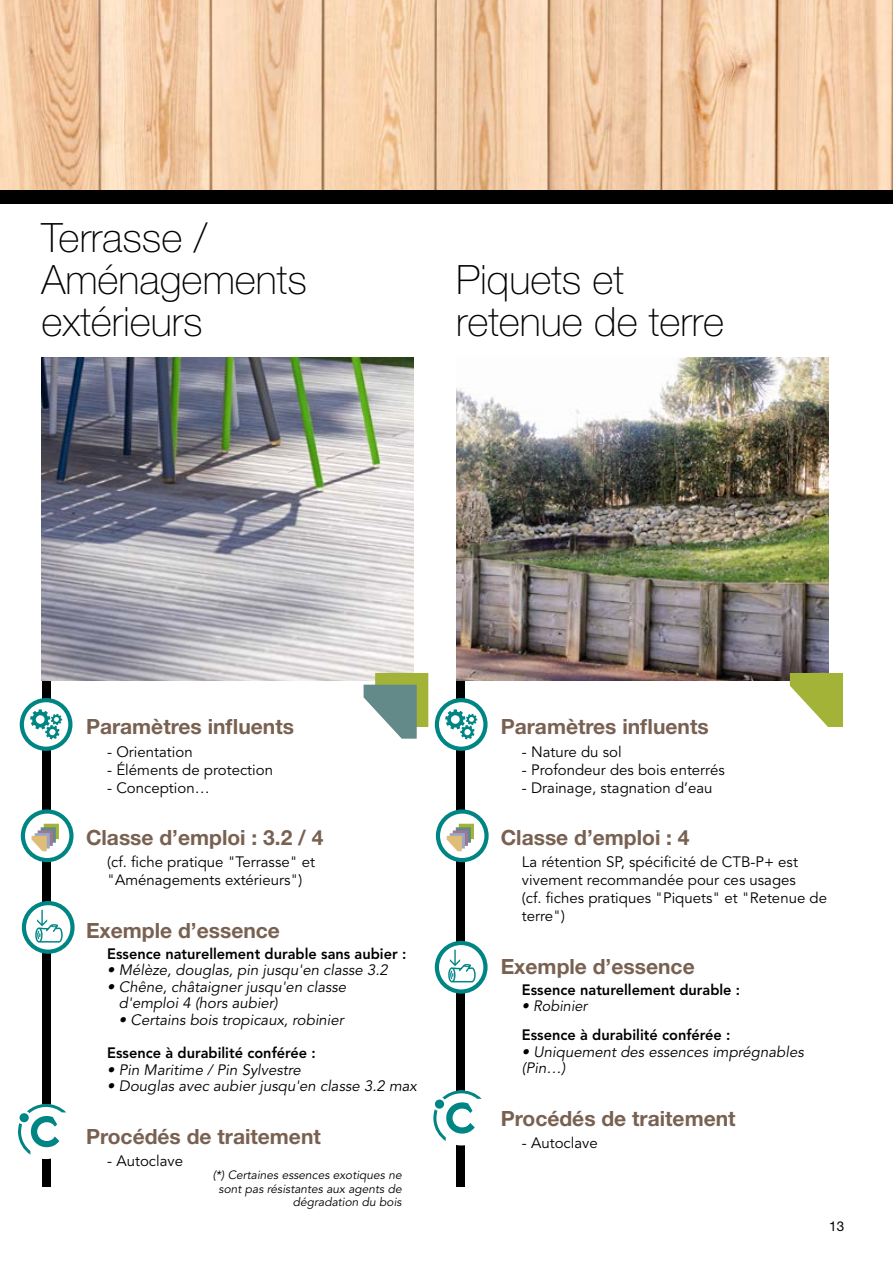
<style>
.page{position:relative;width:893px;height:1263px;background:#fff}
.page>*{position:absolute;margin:0;border:0;box-sizing:border-box;transform-origin:0 0}
.t1{font:100 40.5px/42px "Helvetica Neue";color:#000}
.t2{font:700 21px "Helvetica Neue";color:#796152}
.t3{font:15px/18px "Avenir";color:#000}
.t4{font:italic 15px/16.5px "Avenir";color:#000}
.t5{font:800 15px "Avenir";color:#000}
.t6{font:13.5px "Helvetica Neue";color:#000}
.t7{font:italic 12px/13.5px "Avenir";color:#000;text-align:right}
</style>
<div class="page">
<img style="left:0;top:0;width:893px;height:190px">
<div style="left:0;top:190px;width:893px;height:13px;background:#000"></div>
<div style="left:42px;top:646px;width:8px;height:540px;background:#000"></div>
<div style="left:457px;top:646px;width:8px;height:540px;background:#000"></div>
<img style="left:42px;top:358px;width:372px;height:322px">
<img style="left:457px;top:358px;width:372px;height:322px">
<svg style="left:790px;top:673px;width:53px;height:54px"></svg>
<svg style="left:364px;top:673px;width:64px;height:66px"></svg>
<svg style="left:22px;top:700px;width:48px;height:49px"></svg>
<svg style="left:30px;top:709px;width:32px;height:30px"></svg>
<div style="left:20px;top:698px;width:52px;height:53px;border:4px solid #008585;border-radius:50%"></div>
<svg style="left:437px;top:700px;width:48px;height:49px"></svg>
<svg style="left:445px;top:709px;width:32px;height:30px"></svg>
<div style="left:435px;top:698px;width:53px;height:53px;border:4px solid #008585;border-radius:50%"></div>
<svg style="left:23px;top:811px;width:48px;height:49px"></svg>
<div style="left:21px;top:809px;width:53px;height:53px;border:4px solid #008585;border-radius:50%"></div>
<svg style="left:32px;top:824px;width:27px;height:27px"></svg>
<svg style="left:438px;top:811px;width:48px;height:49px"></svg>
<div style="left:436px;top:809px;width:53px;height:53px;border:4px solid #008585;border-radius:50%"></div>
<svg style="left:447px;top:824px;width:27px;height:27px"></svg>
<svg style="left:24px;top:903px;width:49px;height:49px"></svg>
<div style="left:22px;top:901px;width:53px;height:53px;border:4px solid #008585;border-radius:50%"></div>
<svg style="left:35px;top:910px;width:28px;height:32px"></svg>
<svg style="left:437px;top:943px;width:48px;height:48px"></svg>
<div style="left:435px;top:941px;width:53px;height:53px;border:4px solid #008585;border-radius:50%"></div>
<svg style="left:448px;top:950px;width:28px;height:32px"></svg>
<div style="left:18px;top:1104px;width:56px;height:55px;background:#fff;border-radius:50%"></div>
<svg style="left:18px;top:1103px;width:48px;height:52px"></svg>
<div style="left:20px;top:1113px;width:9px;height:9px;background:#008585;border-radius:50%"></div>
<div style="left:433px;top:1091px;width:56px;height:54px;background:#fff;border-radius:50%"></div>
<svg style="left:433px;top:1090px;width:49px;height:51px"></svg>
<div style="left:435px;top:1099px;width:9px;height:10px;background:#008585;border-radius:50%"></div>
<h1 class="t1" style="left:41px;top:216px;width:267px">Terrasse /<br>Aménagements extérieurs</h1>
<h1 class="t1" style="left:456px;top:258px;width:269px">Piquets et retenue de terre</h1>
<h2 class="t2" style="left:86px;top:714px;width:210px">Paramètres influents</h2>
<p class="t3" style="left:107px;top:743px;width:87px">- Orientation</p>
<p class="t3" style="left:107px;top:761px;width:167px">- Éléments de protection</p>
<p class="t3" style="left:107px;top:779px;width:104px">- Conception…</p>
<h2 class="t2" style="left:86px;top:825px;width:239px">Classe d’emploi : 3.2 / 4</h2>
<p class="t3" style="left:107px;top:853px;width:209px">(cf. fiche pratique "Terrasse" et "Aménagements extérieurs")</p>
<h2 class="t2" style="left:86px;top:917px;width:195px">Exemple d’essence</h2>
<p class="t5" style="left:107px;top:940px;width:301px">Essence naturellement durable sans aubier :</p>
<p class="t4" style="left:107px;top:962px;width:282px">• Mélèze, douglas, pin jusqu'en classe 3.2</p>
<p class="t4" style="left:119px;top:978px;width:229px;text-indent:-12px">• Chêne, châtaigner jusqu'en classe d'emploi 4 (hors aubier)</p>
<p class="t4" style="left:119px;top:1011px;width:226px">• Certains bois tropicaux, robinier</p>
<p class="t5" style="left:107px;top:1039px;width:210px">Essence à durabilité conférée :</p>
<p class="t4" style="left:107px;top:1061px;width:195px">• Pin Maritime / Pin Sylvestre</p>
<p class="t4" style="left:107px;top:1078px;width:311px">• Douglas avec aubier jusqu'en classe 3.2 max</p>
<h2 class="t2" style="left:86px;top:1123px;width:236px">Procédés de traitement</h2>
<p class="t3" style="left:107px;top:1152px;width:77px">- Autoclave</p>
<p class="t7" style="left:213px;top:1168px;width:190px">(*) Certaines essences exotiques ne sont pas résistantes aux agents de dégradation du bois</p>
<h2 class="t2" style="left:501px;top:714px;width:210px">Paramètres influents</h2>
<p class="t3" style="left:522px;top:743px;width:101px">- Nature du sol</p>
<p class="t3" style="left:522px;top:761px;width:204px">- Profondeur des bois enterrés</p>
<p class="t3" style="left:522px;top:779px;width:192px">- Drainage, stagnation d’eau</p>
<h2 class="t2" style="left:501px;top:825px;width:190px">Classe d’emploi : 4</h2>
<p class="t3" style="left:522px;top:853px;width:307px">La rétention SP, spécificité de CTB-P+ est vivement recommandée pour ces usages<br>(cf. fiches pratiques "Piquets" et "Retenue de terre")</p>
<h2 class="t2" style="left:501px;top:953px;width:195px">Exemple d’essence</h2>
<p class="t5" style="left:522px;top:976px;width:220px">Essence naturellement durable :</p>
<p class="t4" style="left:522px;top:998px;width:67px">• Robinier</p>
<p class="t5" style="left:522px;top:1021px;width:210px">Essence à durabilité conférée :</p>
<p class="t4" style="left:522px;top:1044px;width:283px">• Uniquement des essences imprégnables (Pin…)</p>
<h2 class="t2" style="left:501px;top:1105px;width:236px">Procédés de traitement</h2>
<p class="t3" style="left:522px;top:1134px;width:77px">- Autoclave</p>
<p class="t6" style="left:829px;top:1218px;width:17px">13</p>
</div>
